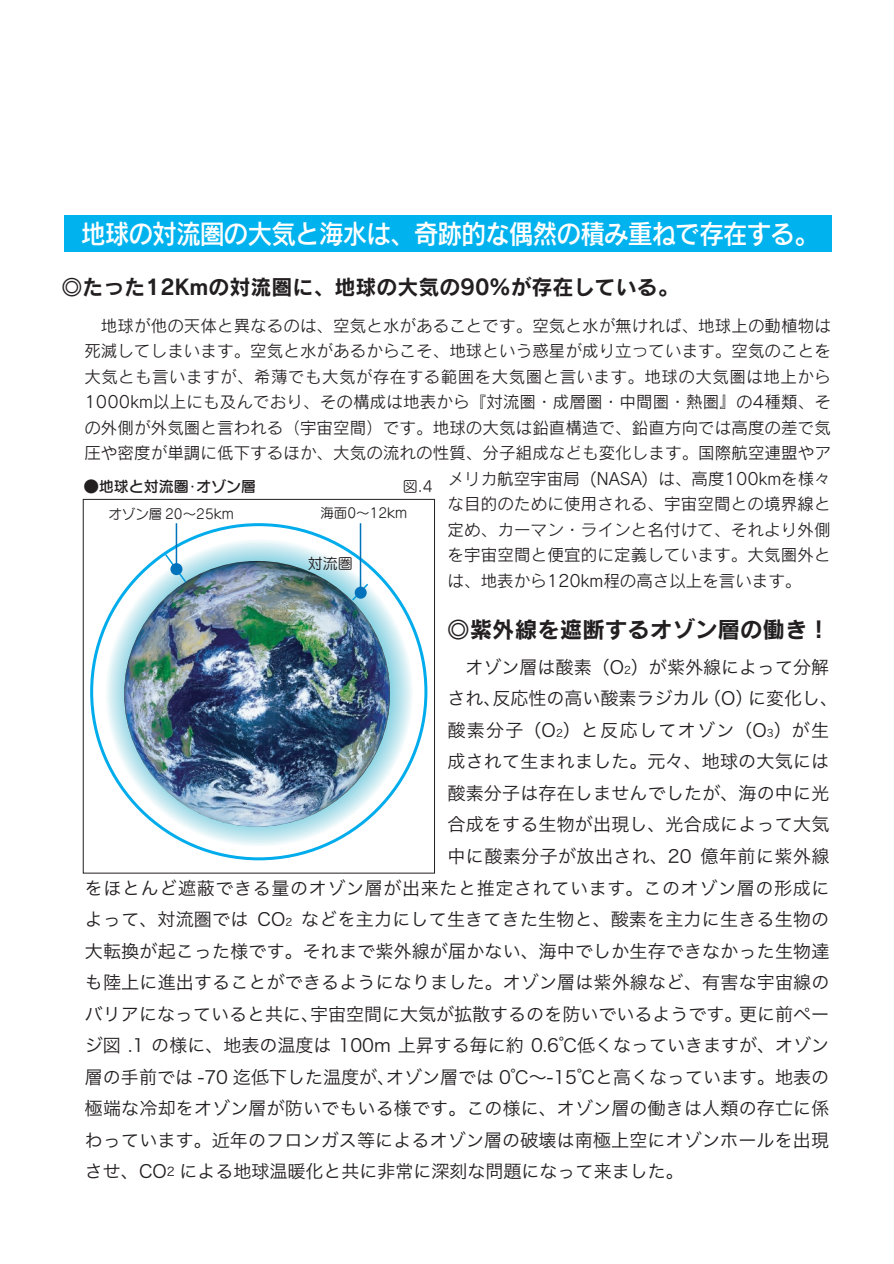
<style>
.page{position:relative;width:894px;height:1264px;background:#fff}
.page>*{position:absolute;margin:0;border:0;box-sizing:border-box;transform-origin:0 0}
.t1{font:27px "Rodin CID DB";letter-spacing:-.05em;color:#fff;scale:.93 1}
.t2{font:22.5px "Rodin CID B";color:#231f20}
.t3{font:21px "Rodin CID B";color:#231f20}
.t4{font:18px "Hira Kaku Pro W3";letter-spacing:.01em;color:#231f20}
.t5{font:18px "Hira Kaku Pro W3";letter-spacing:.035em;color:#231f20}
.t6{font:18px "Hira Kaku Pro W3";letter-spacing:.075em;color:#231f20}
.t7{font:16.5px "Rodin CID M";letter-spacing:.005em;color:#231f20}
.t8{font:16.5px "Rodin CID M";letter-spacing:.03em;color:#231f20}
.t9{font:15px "Seurat CID DB";color:#231f20}
.t10{font:15px "Seurat CID M";color:#231f20}
.t11{font:13.5px "Seurat CID M";color:#231f20}
.s1{font-size:10.5px}
.s2{font-size:12px}
</style>
<div class="page">
<div style="left:64px;top:215px;width:767px;height:36px;background:#00b3ef"></div>
<svg style="left:105px;top:538px;width:308px;height:308px;background:#c5e7ef"></svg>
<img style="left:124px;top:561px;width:266px;height:265px;border-radius:133px">
<svg style="left:350px;top:582px;width:20px;height:20px"></svg>
<svg style="left:163px;top:552px;width:25px;height:32px"></svg>
<div style="left:170px;top:563px;width:12px;height:12px;background:#0072bc;border-radius:50%"></div>
<div style="left:354px;top:586px;width:12px;height:12px;background:#0072bc;border-radius:50%"></div>
<hr style="left:176px;top:523px;width:1px;height:43px;background:#0072bc">
<div style="left:83px;top:499px;width:351px;height:374px;border:1px solid #231f20"></div>
<hr style="left:359px;top:523px;width:2px;height:66px;background:#0072bc">
<h1 class="t1" style="left:81px;top:216px;width:795px">地球の対流圏の大気と海水は、奇跡的な偶然の積み重ねで存在する。</h1>
<p class="t3" style="left:61px;top:273px;width:618px">◎たった12Kmの対流圏に、地球の大気の90％が存在している。</p>
<p class="t7" style="left:84px;top:315px;width:747px">　地球が他の天体と異なるのは、空気と水があることです。空気と水が無ければ、地球上の動植物は</p>
<p class="t7" style="left:84px;top:341px;width:747px">死滅してしまいます。空気と水があるからこそ、地球という惑星が成り立っています。空気のことを</p>
<p class="t8" style="left:84px;top:366px;width:747px">大気とも言いますが、希薄でも大気が存在する範囲を大気圏と言います。地球の大気圏は地上から</p>
<p class="t7" style="left:84px;top:392px;width:747px">1000km以上にも及んでおり、その構成は地表から『対流圏・成層圏・中間圏・熱圏』の4種類、そ</p>
<p class="t7" style="left:84px;top:417px;width:747px">の外側が外気圏と言われる（宇宙空間）です。地球の大気は鉛直構造で、鉛直方向では高度の差で気</p>
<p class="t7" style="left:84px;top:443px;width:747px">圧や密度が単調に低下するほか、大気の流れの性質、分子組成なども変化します。国際航空連盟やア</p>
<p class="t7" style="left:447px;top:468px;width:384px">メリカ航空宇宙局 (NASA) は、高度100kmを様々</p>
<p class="t7" style="left:447px;top:493px;width:384px">な目的のために使用される、宇宙空間との境界線と</p>
<p class="t7" style="left:447px;top:519px;width:384px">定め、カーマン・ラインと名付けて、それより外側</p>
<p class="t7" style="left:447px;top:544px;width:384px">を宇宙空間と便宜的に定義しています。大気圏外と</p>
<p class="t7" style="left:447px;top:570px;width:355px">は、地表から120km程の高さ以上を言います。</p>
<p class="t9" style="left:84px;top:477px;width:174px">●地球と対流圏･オゾン層</p>
<p class="t10" style="left:403px;top:477px;width:31px">図.4</p>
<p class="t11" style="left:108px;top:505px;width:127px">オゾン層 20～25km</p>
<p class="t11" style="left:320px;top:504px;width:88px">海面0～12km</p>
<p class="t10" style="left:308px;top:553px;width:46px">対流圏</p>
<p class="t2" style="left:447px;top:614px;width:384px">◎紫外線を遮断するオゾン層の働き！</p>
<p class="t4" style="left:447px;top:651px;width:383px">　オゾン層は酸素（O<span class="s1">2</span>）が紫外線によって分解</p>
<p class="t4" style="left:447px;top:682px;width:392px">され、反応性の高い酸素ラジカル（O）に変化し、</p>
<p class="t6" style="left:447px;top:714px;width:383px">酸素分子（O<span class="s1">2</span>）と反応してオゾン（O<span class="s1">3</span>）が生</p>
<p class="t4" style="left:447px;top:745px;width:383px">成されて生まれました。元々、地球の大気には</p>
<p class="t4" style="left:447px;top:777px;width:383px">酸素分子は存在しませんでしたが、海の中に光</p>
<p class="t4" style="left:447px;top:808px;width:383px">合成をする生物が出現し、光合成によって大気</p>
<p class="t4" style="left:447px;top:840px;width:383px">中に酸素分子が放出され、20 億年前に紫外線</p>
<p class="t5" style="left:85px;top:871px;width:745px">をほとんど遮蔽できる量のオゾン層が出来たと推定されています。このオゾン層の形成に</p>
<p class="t4" style="left:85px;top:903px;width:745px">よって、対流圏では CO<span class="s1">2</span> などを主力にして生きてきた生物と、酸素を主力に生きる生物の</p>
<p class="t4" style="left:85px;top:934px;width:745px">大転換が起こった様です。それまで紫外線が届かない、海中でしか生存できなかった生物達</p>
<p class="t4" style="left:85px;top:966px;width:745px">も陸上に進出することができるようになりました。オゾン層は紫外線など、有害な宇宙線の</p>
<p class="t4" style="left:85px;top:997px;width:745px">バリアになっていると共に、宇宙空間に大気が拡散するのを防いでいるようです。更に前ペー</p>
<p class="t4" style="left:85px;top:1029px;width:745px">ジ図 .1 の様に、地表の温度は 100m 上昇する毎に約 0.6℃低くなっていきますが、オゾン</p>
<p class="t4" style="left:85px;top:1060px;width:745px">層の手前では -70 迄低下した温度が､オゾン層では 0℃～-15℃と高くなっています。地表の</p>
<p class="t4" style="left:85px;top:1092px;width:745px">極端な冷却をオゾン層が防いでもいる様です。この様に、オゾン層の働きは人類の存亡に係</p>
<p class="t4" style="left:85px;top:1123px;width:745px">わっています。近年のフロンガス等によるオゾン層の破壊は南極上空にオゾンホールを出現</p>
<p class="t4" style="left:85px;top:1155px;width:600px">させ、CO<span class="s2">2</span> による地球温暖化と共に非常に深刻な問題になって来ました。</p>
</div>
